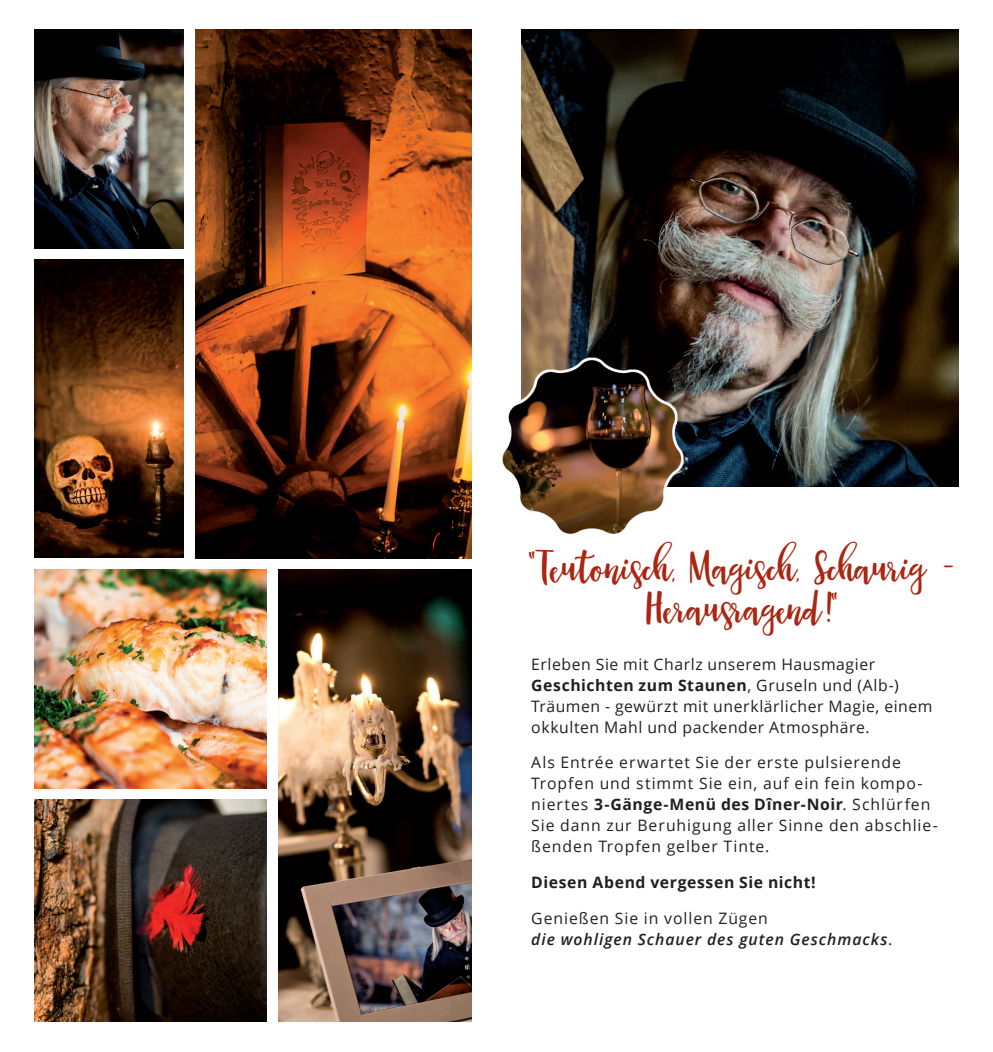
<style>
.page{position:relative;width:993px;height:1052px;background:#fff}
.page>*{position:absolute;margin:0;border:0;box-sizing:border-box;transform-origin:0 0}
.Teaser_Head_innen{font:42px/40.2px "Tuesday Script Regular";letter-spacing:-.02em;color:#aa2612;text-align:center}
._9_pt_Small_Text{font:15.75px/21px "Open Sans";letter-spacing:.055em;color:#231f20}
._9_pt_Small_Text-2{font:15.75px/21px "Open Sans";letter-spacing:.035em;color:#231f20}
._9_pt_Small_Text-3{font:italic 600 15.75px/21px "Open Sans";letter-spacing:.06em;color:#231f20}
._9_pt_Small_Text-4{font:700 15.75px "Open Sans";letter-spacing:.04em;color:#231f20}
.s1{font-weight:700}
.s2{font-weight:400;font-style:normal}
</style>
<div class="page">
<img style="left:521px;top:30px;width:436px;height:456px">
<img style="left:35px;top:30px;width:149px;height:218px">
<img style="left:195px;top:30px;width:277px;height:528px">
<img style="left:35px;top:259px;width:149px;height:299px">
<img style="left:35px;top:799px;width:232px;height:222px">
<img style="left:35px;top:569px;width:232px;height:219px">
<img style="left:278px;top:569px;width:193px;height:452px">
<img style="left:502px;top:352px;width:185px;height:182px">
<p class="Teaser_Head_innen" style="left:529px;top:548px;width:427px">“Teutonisch, Magisch, Schaurig -<br>Herausragend!“</p>
<p class="_9_pt_Small_Text-2" style="left:531px;top:653px;width:402px">Erleben Sie mit Charlz unserem Hausmagier <span class="s1">Geschichten zum Staunen</span>, Gruseln und (Alb-)<br>Träumen - gewürzt mit unerklärlicher Magie, einem okkulten Mahl und packender Atmosphäre.</p>
<p class="_9_pt_Small_Text" style="left:531px;top:752px;width:408px">Als Entrée erwartet Sie der erste pulsierende Tropfen und stimmt Sie ein, auf ein fein kompo&shy;niertes <span class="s1">3-Gänge-Menü des Dîner-Noir</span>. Schlürfen Sie dann zur Beruhigung aller Sinne den abschlie&shy;ßenden Tropfen gelber Tinte.</p>
<p class="_9_pt_Small_Text-4" style="left:531px;top:871px;width:286px">Diesen Abend vergessen Sie nicht!</p>
<p class="_9_pt_Small_Text-3" style="left:531px;top:907px;width:362px"><span class="s2">Genießen Sie in vollen Zügen<br></span>die wohligen Schauer des guten Geschmacks<span class="s2">.</span></p>
</div>
